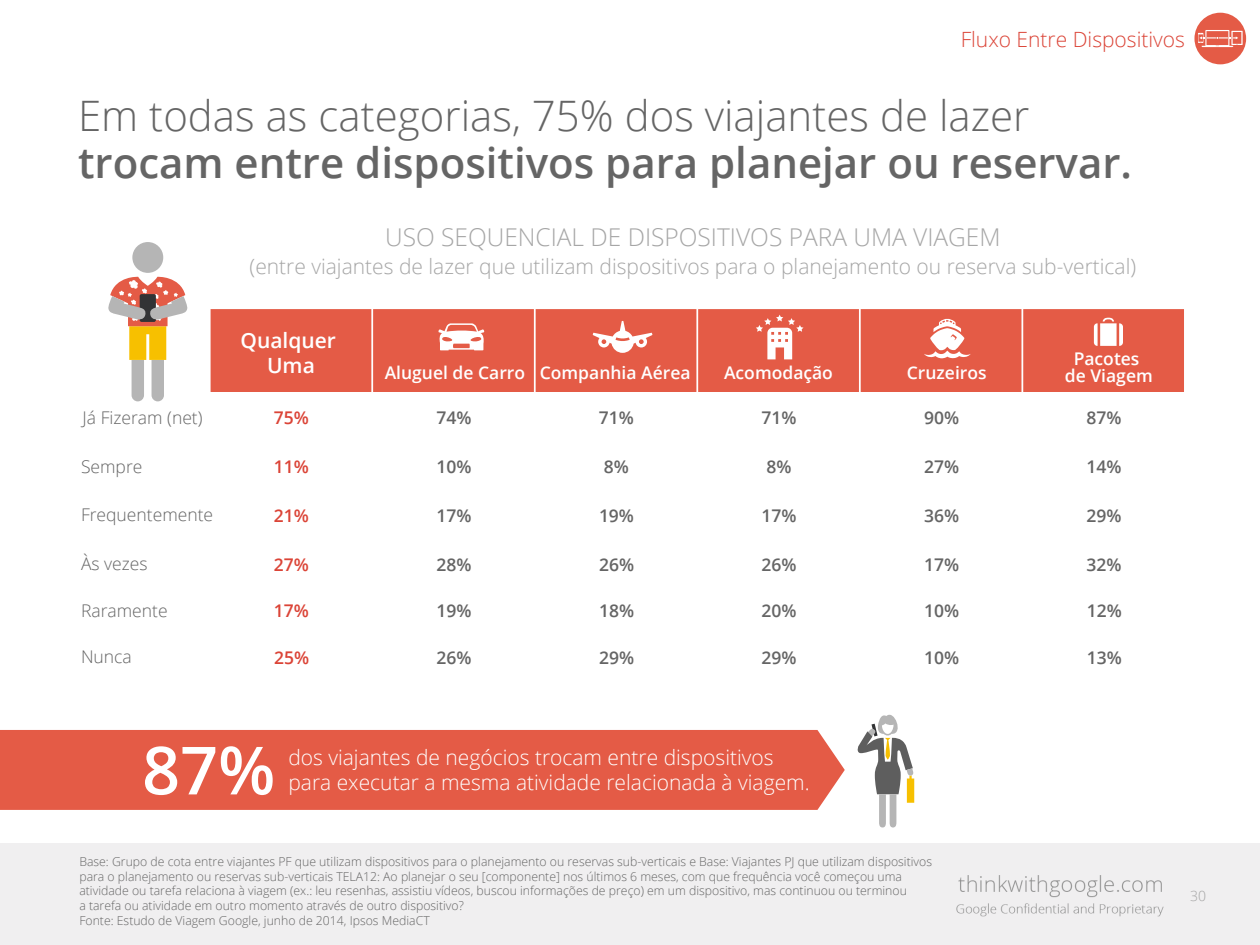
<style>
.page{position:relative;width:1260px;height:945px;background:#fff}
.page>*{position:absolute;margin:0;border:0;box-sizing:border-box;transform-origin:0 0}
.t1{font:600 66.5px "Open Sans";color:#fff}
.t2{font:600 42px "Open Sans";color:#656565}
.t3{font:300 42px "Open Sans";color:#656565}
.t4{font:300 24.5px "Open Sans";color:#a6a6a6}
.t5{font:300 21px/25.2px "Open Sans";color:#fff}
.t6{font:300 21px "Open Sans";color:#a6a6a6}
.t7{font:300 21px "Open Sans";color:#db4437}
.t8{font:600 21px/25.2px "Open Sans";color:#fff;text-align:center}
.t9{font:600 17.5px "Open Sans";color:#656565}
.t10{font:600 17.5px/17.5px "Open Sans";color:#fff;text-align:center}
.t11{font:300 17.5px "Open Sans";color:#656565}
.t12{font:600 17.5px "Open Sans";color:#db4437}
.t13{font:300 14px "Open Sans";color:#a6a6a6}
.t14{font:300 12.25px/14.7px "Open Sans";color:#656565}
</style>
<div class="page">
<div style="left:0;top:843px;width:1260px;height:102px;background:#f0eff0"></div>
<div style="left:1194px;top:13px;width:52px;height:51px;background:#e45b46;border-radius:50%"></div>
<svg style="left:1198px;top:30px;width:45px;height:17px"></svg>
<div style="left:210px;top:308px;width:162px;height:84px;background:#e45b46"></div>
<div style="left:372px;top:308px;width:163px;height:84px;background:#e45b46"></div>
<div style="left:535px;top:308px;width:162px;height:84px;background:#e45b46"></div>
<div style="left:697px;top:308px;width:163px;height:84px;background:#e45b46"></div>
<div style="left:860px;top:308px;width:162px;height:84px;background:#e45b46"></div>
<div style="left:1022px;top:308px;width:163px;height:84px;background:#e45b46"></div>
<hr style="left:209px;top:307px;width:2px;height:85px;background:#fff">
<hr style="left:371px;top:307px;width:2px;height:85px;background:#fff">
<hr style="left:534px;top:307px;width:2px;height:85px;background:#fff">
<hr style="left:696px;top:307px;width:2px;height:85px;background:#fff">
<hr style="left:859px;top:307px;width:2px;height:85px;background:#fff">
<hr style="left:1021px;top:307px;width:2px;height:85px;background:#fff">
<hr style="left:1184px;top:307px;width:2px;height:85px;background:#fff">
<hr style="left:82px;top:307px;width:1104px;height:2px;background:#fff">
<svg style="left:924px;top:318px;width:47px;height:40px"></svg>
<svg style="left:593px;top:321px;width:59px;height:32px"></svg>
<svg style="left:1094px;top:318px;width:29px;height:28px"></svg>
<svg style="left:438px;top:323px;width:47px;height:27px"></svg>
<svg style="left:756px;top:315px;width:48px;height:44px"></svg>
<div style="left:132px;top:242px;width:31px;height:31px;background:#b5b5b5;border-radius:50%"></div>
<svg style="left:108px;top:276px;width:80px;height:125px"></svg>
<svg style="left:857px;top:714px;width:57px;height:114px"></svg>
<div style="left:0;top:730px;width:845px;height:80px;background:#e45b46"></div>
<h3 class="t7" style="left:961px;top:25px;width:226px">Fluxo Entre Dispositivos</h3>
<h2 class="t3" style="left:78px;top:87px;width:953px">Em todas as categorias, 75% dos viajantes de lazer</h2>
<h2 class="t2" style="left:78px;top:134px;width:1056px">trocam entre dispositivos para planejar ou reservar.</h2>
<h3 class="t4" style="left:385px;top:221px;width:617px">USO SEQUENCIAL DE DISPOSITIVOS PARA UMA VIAGEM</h3>
<h3 class="t6" style="left:250px;top:252px;width:888px">(entre viajantes de lazer que utilizam dispositivos para o planejamento ou reserva sub-vertical)</h3>
<h3 class="t11" style="left:83px;top:406px;width:121px">Já Fizeram (net)</h3>
<h3 class="t11" style="left:81px;top:454px;width:63px">Sempre</h3>
<h3 class="t11" style="left:81px;top:503px;width:134px">Frequentemente</h3>
<h3 class="t11" style="left:81px;top:552px;width:68px">Às vezes</h3>
<h3 class="t11" style="left:81px;top:598px;width:88px">Raramente</h3>
<h3 class="t11" style="left:81px;top:645px;width:52px">Nunca</h3>
<h3 class="t8" style="left:241px;top:327px;width:97px">Qualquer<br>Uma</h3>
<h3 class="t10" style="left:385px;top:363px;width:142px">Aluguel de Carro</h3>
<h3 class="t10" style="left:540px;top:363px;width:152px">Companhia Aérea</h3>
<h3 class="t10" style="left:724px;top:363px;width:110px">Acomodação</h3>
<h3 class="t10" style="left:907px;top:363px;width:81px">Cruzeiros</h3>
<h3 class="t10" style="left:1065px;top:349px;width:89px">Pacotes de Viagem</h3>
<h3 class="t12" style="left:274px;top:406px;width:37px">75%</h3>
<h3 class="t9" style="left:436px;top:406px;width:37px">74%</h3>
<h3 class="t9" style="left:599px;top:406px;width:37px">71%</h3>
<h3 class="t9" style="left:761px;top:406px;width:37px">71%</h3>
<h3 class="t9" style="left:924px;top:406px;width:37px">90%</h3>
<h3 class="t9" style="left:1087px;top:406px;width:37px">87%</h3>
<h3 class="t12" style="left:274px;top:455px;width:37px">11%</h3>
<h3 class="t9" style="left:436px;top:455px;width:37px">10%</h3>
<h3 class="t9" style="left:604px;top:455px;width:27px">8%</h3>
<h3 class="t9" style="left:767px;top:455px;width:27px">8%</h3>
<h3 class="t9" style="left:924px;top:455px;width:37px">27%</h3>
<h3 class="t9" style="left:1087px;top:455px;width:37px">14%</h3>
<h3 class="t12" style="left:274px;top:503px;width:37px">21%</h3>
<h3 class="t9" style="left:436px;top:503px;width:37px">17%</h3>
<h3 class="t9" style="left:599px;top:503px;width:37px">19%</h3>
<h3 class="t9" style="left:762px;top:503px;width:37px">17%</h3>
<h3 class="t9" style="left:924px;top:503px;width:37px">36%</h3>
<h3 class="t9" style="left:1087px;top:503px;width:37px">29%</h3>
<h3 class="t12" style="left:274px;top:552px;width:37px">27%</h3>
<h3 class="t9" style="left:437px;top:552px;width:37px">28%</h3>
<h3 class="t9" style="left:599px;top:552px;width:37px">26%</h3>
<h3 class="t9" style="left:762px;top:552px;width:37px">26%</h3>
<h3 class="t9" style="left:924px;top:552px;width:37px">17%</h3>
<h3 class="t9" style="left:1087px;top:552px;width:37px">32%</h3>
<h3 class="t12" style="left:274px;top:599px;width:37px">17%</h3>
<h3 class="t9" style="left:437px;top:599px;width:37px">19%</h3>
<h3 class="t9" style="left:599px;top:599px;width:37px">18%</h3>
<h3 class="t9" style="left:762px;top:599px;width:37px">20%</h3>
<h3 class="t9" style="left:924px;top:599px;width:37px">10%</h3>
<h3 class="t9" style="left:1087px;top:599px;width:37px">12%</h3>
<h3 class="t12" style="left:274px;top:645px;width:37px">25%</h3>
<h3 class="t9" style="left:437px;top:645px;width:37px">26%</h3>
<h3 class="t9" style="left:599px;top:645px;width:37px">29%</h3>
<h3 class="t9" style="left:762px;top:645px;width:37px">29%</h3>
<h3 class="t9" style="left:924px;top:645px;width:37px">10%</h3>
<h3 class="t9" style="left:1087px;top:645px;width:37px">13%</h3>
<h1 class="t1" style="left:142px;top:725px;width:135px">87%</h1>
<h3 class="t5" style="left:288px;top:744px;width:523px">dos viajantes de negócios trocam entre dispositivos para executar a mesma atividade relacionada à viagem.</h3>
<p class="t14" style="left:79px;top:854px;width:854px">Base: Grupo de cota entre viajantes PF que utilizam dispositivos para o planejamento ou reservas sub-verticais e Base: Viajantes PJ que utilizam dispositivos para o planejamento ou reservas sub-verticais TELA12: Ao planejar o seu [componente] nos últimos 6 meses, com que frequência você começou uma atividade ou tarefa relaciona à viagem (ex.: leu resenhas, assistiu vídeos, buscou informações de preço) em um dispositivo, mas continuou ou terminou<br>a tarefa ou atividade em outro momento através de outro dispositivo?<br>Fonte: Estudo de Viagem Google, junho de 2014, Ipsos MediaCT</p>
<p class="t13" style="left:1190px;top:886px;width:17px">30</p>
</div>
